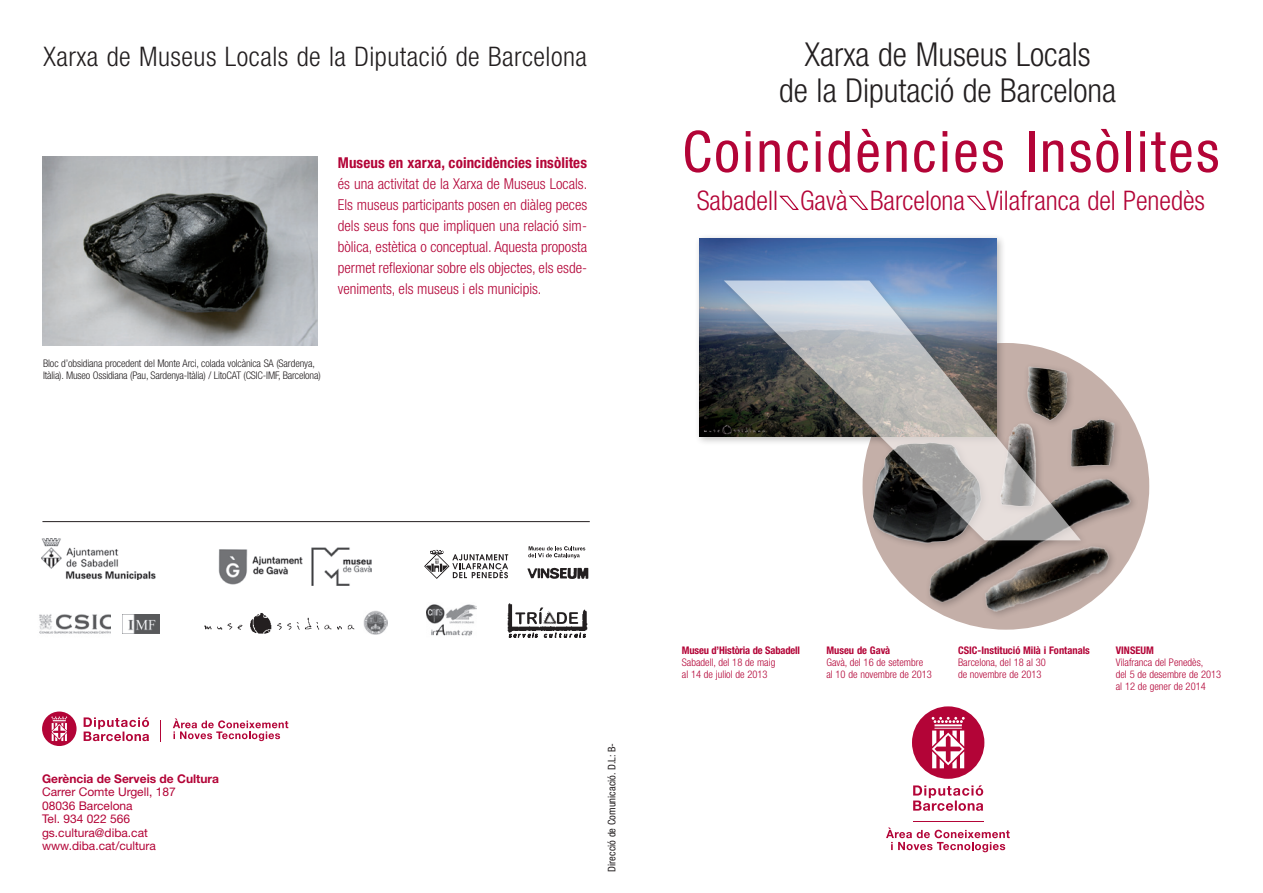
<style>
.page{position:relative;width:1263px;height:893px;background:#fff}
.page>*{position:absolute;margin:0;border:0;box-sizing:border-box;transform-origin:0 0}
._0-Títol_coincidènci{font:condensed 57px "Helvetica Neue LT Std";letter-spacing:.045em;color:#b30437}
._0-xarxa_portada{font:300 condensed 33px "Helvetica Neue LT Std";color:#231f20}
.Dors-Xarxa_Museus{font:300 condensed 27px "Helvetica Neue LT Std";letter-spacing:.02em;color:#231f20}
._0-Poblacions_portad{font:300 condensed 27px "Helvetica Neue LT Std";color:#b30437}
.text_dors{font:300 condensed 15px/21px "Helvetica Neue LT Std";color:#b30437;text-align:justify}
._7-llistat_poblacion{font:12px "Helvetica Neue LT Std";color:#b30437}
._7-llistat_poblacion-2{font:700 12px "Helvetica Neue LT Std";color:#b30437}
._2-LLOC_I_DATES_PORT{font:300 condensed 10.5px/12px "Helvetica Neue LT Std";color:#b30437}
._9-peu_foto{font:300 condensed 10.5px/12.6px "Helvetica Neue LT Std";letter-spacing:-.015em;color:#231f20}
._2-NOM_MUSEU_PORTADA{font:700 condensed 10.5px "Helvetica Neue LT Std";color:#b30437}
.diposit_legal{font:condensed 10.5px "Helvetica Neue LT Std";color:#231f20}
.s1{font-weight:700}
</style>
<div class="page">
<img style="left:43px;top:156px;width:275px;height:189px">
<hr style="left:42px;top:521px;width:548px;height:1px;background:#231f20">
<svg style="left:913px;top:785px;width:70px;height:26px"></svg>
<svg style="left:886px;top:828px;width:124px;height:24px"></svg>
<hr style="left:913px;top:821px;width:70px;height:1px;background:#b30437">
<svg style="left:912px;top:706px;width:72px;height:73px"></svg>
<svg style="left:160px;top:720px;width:1px;height:21px"></svg>
<svg style="left:84px;top:717px;width:65px;height:24px"></svg>
<svg style="left:42px;top:711px;width:35px;height:35px"></svg>
<svg style="left:173px;top:718px;width:115px;height:23px"></svg>
<svg style="left:779px;top:195px;width:20px;height:15px"></svg>
<svg style="left:848px;top:195px;width:21px;height:15px"></svg>
<svg style="left:966px;top:195px;width:21px;height:15px"></svg>
<img style="left:42px;top:538px;width:114px;height:42px">
<svg style="left:424px;top:550px;width:84px;height:29px"></svg>
<svg style="left:528px;top:546px;width:57px;height:12px"></svg>
<svg style="left:527px;top:568px;width:61px;height:11px"></svg>
<img style="left:39px;top:614px;width:72px;height:20px">
<img style="left:122px;top:615px;width:38px;height:19px">
<img style="left:218px;top:549px;width:85px;height:36px">
<img style="left:311px;top:547px;width:60px;height:39px">
<img style="left:204px;top:613px;width:151px;height:21px">
<img style="left:364px;top:610px;width:24px;height:24px">
<img style="left:426px;top:604px;width:51px;height:32px">
<img style="left:507px;top:603px;width:81px;height:34px">
<svg style="left:561px;top:612px;width:17px;height:12px"></svg>
<img style="left:542px;top:611px;width:19px;height:20px">
<svg style="left:515px;top:607px;width:28px;height:17px"></svg>
<div style="left:862px;top:343px;width:287px;height:287px;background:#c4afa8;border-radius:50%"></div>
<div style="left:694px;top:234px;width:312px;height:211px;background:#231f20;opacity:.3"></div>
<img style="left:699px;top:239px;width:297px;height:198px">
<img style="left:902px;top:464px;width:248px;height:151px">
<div style="left:1066px;top:415px;width:57px;height:60px;background:#c3aea7"></div>
<img style="left:1089px;top:419px;width:30px;height:50px">
<img style="left:974px;top:533px;width:146px;height:89px">
<div style="left:720px;top:275px;width:369px;height:274px;background:#231f20;opacity:.3"></div>
<svg style="left:724px;top:281px;width:357px;height:259px"></svg>
<p class="Dors-Xarxa_Museus" style="left:43px;top:41px;width:545px">Xarxa de Museus Locals de la Diputació de Barcelona</p>
<p class="_0-xarxa_portada" style="left:805px;top:35px;width:287px">Xarxa de Museus Locals</p>
<p class="_0-xarxa_portada" style="left:779px;top:71px;width:339px">de la Diputació de Barcelona</p>
<p class="text_dors" style="left:338px;top:152px;width:251px"><span class="s1">Museus en xarxa, coincidències insòlites </span>és una activitat de la Xarxa de Museus Locals.<br>Els museus participants posen en diàleg peces dels seus fons que impliquen una relació sim&shy;bòlica, estètica o conceptual. Aquesta proposta permet reflexionar sobre els objectes, els esde&shy;veniments, els museus i els municipis.</p>
<p class="_9-peu_foto" style="left:43px;top:357px;width:279px">Bloc d’obsidiana procedent del Monte Arci, colada volcànica SA (Sardenya,<br>Itàlia). Museo Ossidiana (Pau, Sardenya-Itàlia) / LitoCAT (CSIC-IMF, Barcelona)</p>
<p class="_0-Títol_coincidènci" style="left:682px;top:119px;width:539px">Coincidències Insòlites</p>
<p class="_0-Poblacions_portad" style="left:697px;top:185px;width:510px">Sabadell Gavà Barcelona Vilafranca del Penedès</p>
<p class="_7-llistat_poblacion-2" style="left:42px;top:771px;width:179px">Gerència de Serveis de Cultura</p>
<p class="_7-llistat_poblacion" style="left:42px;top:785px;width:135px">Carrer Comte Urgell, 187</p>
<p class="_7-llistat_poblacion" style="left:42px;top:798px;width:92px">08036 Barcelona</p>
<p class="_7-llistat_poblacion" style="left:42px;top:812px;width:90px">Tel. 934 022 566</p>
<p class="_7-llistat_poblacion" style="left:42px;top:825px;width:107px">gs.cultura@diba.cat</p>
<p class="_7-llistat_poblacion" style="left:42px;top:839px;width:115px">www.diba.cat/cultura</p>
<p class="diposit_legal" style="left:606px;top:872px;width:130px;rotate:-90deg">Direcció de Comunicació. D.L: B-</p>
<p class="_2-NOM_MUSEU_PORTADA" style="left:682px;top:644px;width:120px">Museu d’Història de Sabadell</p>
<p class="_2-LLOC_I_DATES_PORT" style="left:682px;top:656px;width:95px">Sabadell, del 18 de maig al 14 de juliol de 2013</p>
<p class="_2-NOM_MUSEU_PORTADA" style="left:826px;top:644px;width:65px">Museu de Gavà</p>
<p class="_2-LLOC_I_DATES_PORT" style="left:826px;top:656px;width:107px">Gavà, del 16 de setembre al 10 de novembre de 2013</p>
<p class="_2-NOM_MUSEU_PORTADA" style="left:958px;top:644px;width:133px">CSIC-Institució Milà i Fontanals</p>
<p class="_2-LLOC_I_DATES_PORT" style="left:958px;top:656px;width:89px">Barcelona, del 18 al 30 de novembre de 2013</p>
<p class="_2-NOM_MUSEU_PORTADA" style="left:1116px;top:644px;width:40px">VINSEUM</p>
<p class="_2-LLOC_I_DATES_PORT" style="left:1116px;top:656px;width:107px">Vilafranca del Penedès,<br>del 5 de desembre de 2013 al 12 de gener de 2014</p>
</div>
